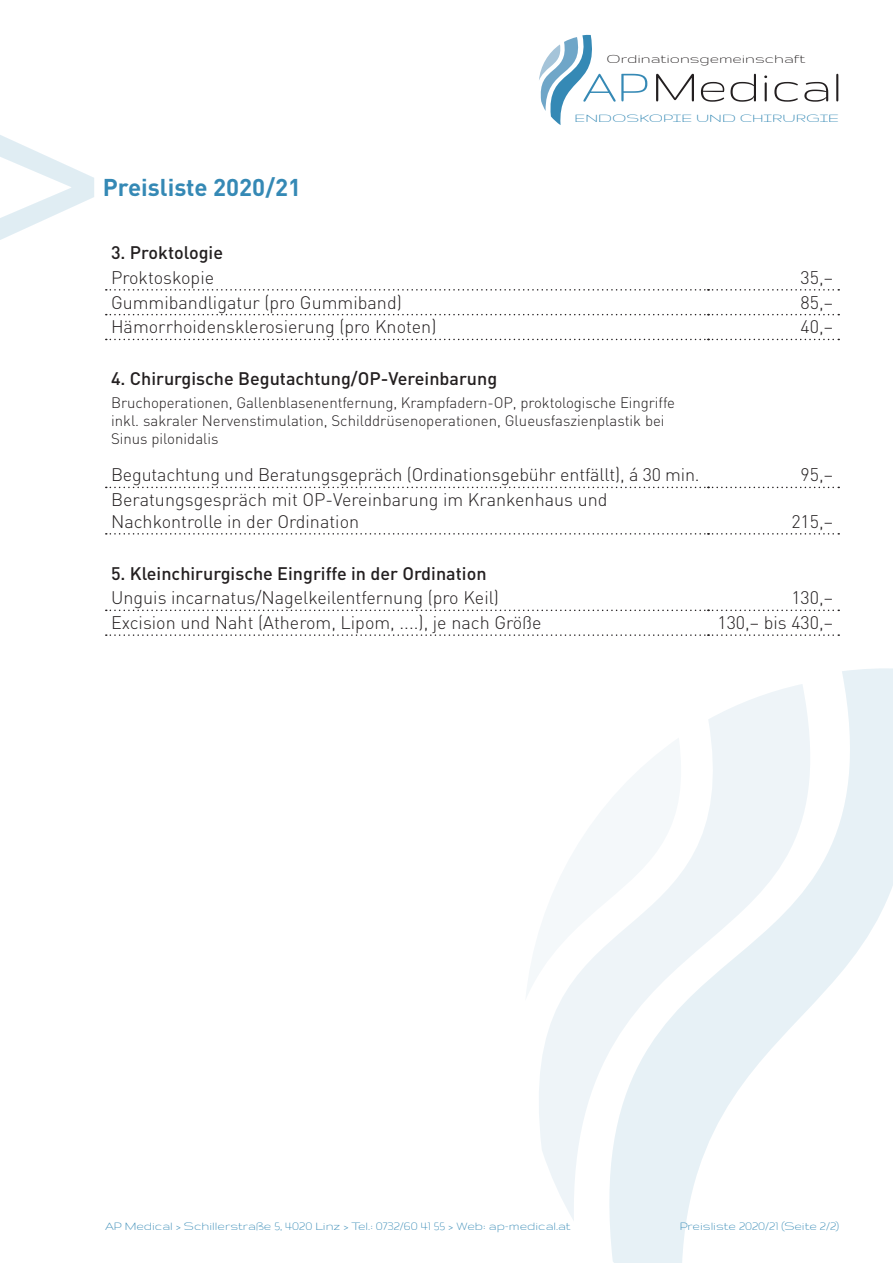
<style>
.page{position:relative;width:893px;height:1263px;background:#fff}
.page>*{position:absolute;margin:0;border:0;box-sizing:border-box;transform-origin:0 0}
.t1{font:700 210px "Myriad Pro";color:#3589b5}
.t2{font:50.85px "Gruppo";color:#231f20;scale:1.05 1}
.t3{font:700 24px "DIN";color:#3589b5}
.t4{font:300 18px/21.6px "DIN";color:#231f20}
.t5{font:500 18px "DIN";color:#231f20}
.t6{font:300 15px/18px "DIN";letter-spacing:-.005em;color:#231f20}
.t7{font:14.4px "Gruppo";color:#231f20;scale:1.17 1}
.t8{font:13.5px "Gruppo";color:#3589b5}
.t9{font:13.35px "Gruppo";color:#3589b5;scale:1.28 1}
.s1{color:#3589b5}
</style>
<div class="page">
<svg style="left:526px;top:823px;width:67px;height:398px"></svg>
<svg style="left:593px;top:668px;width:300px;height:595px"></svg>
<svg style="left:106px;top:487px;width:733px;height:1px"></svg>
<svg style="left:106px;top:533px;width:733px;height:2px"></svg>
<svg style="left:106px;top:610px;width:733px;height:1px"></svg>
<svg style="left:106px;top:289px;width:733px;height:2px"></svg>
<svg style="left:106px;top:314px;width:733px;height:1px"></svg>
<svg style="left:106px;top:339px;width:733px;height:1px"></svg>
<svg style="left:106px;top:634px;width:733px;height:2px"></svg>
<svg style="left:539px;top:35px;width:53px;height:90px"></svg>
<h1 class="t1" style="left:-19px;top:36px;width:127px">&gt;</h1>
<h3 class="t3" style="left:103px;top:172px;width:200px">Preisliste 2020/21</h3>
<p class="t7" style="left:607px;top:52px;width:171px">Ordinationsgemeinschaft</p>
<h2 class="t2" style="left:582px;top:61px;width:250px"><span class="s1">AP</span>Medical</h2>
<p class="t9" style="left:575px;top:111px;width:208px">ENDOSKOPIE UND CHIRURGIE</p>
<p class="t5" style="left:111px;top:241px;width:114px">3. Proktologie</p>
<p class="t4" style="left:111px;top:266px;width:105px">Proktoskopie</p>
<p class="t4" style="left:801px;top:266px;width:34px">35,–</p>
<p class="t4" style="left:111px;top:291px;width:292px">Gummibandligatur (pro Gummiband)</p>
<p class="t4" style="left:801px;top:291px;width:34px">85,–</p>
<p class="t4" style="left:111px;top:316px;width:327px">Hämorrhoidensklerosierung (pro Knoten)</p>
<p class="t4" style="left:801px;top:316px;width:34px">40,–</p>
<p class="t5" style="left:111px;top:367px;width:388px">4. Chirurgische Begutachtung/OP-Vereinbarung</p>
<p class="t6" style="left:111px;top:393px;width:565px">Bruchoperationen, Gallenblasenentfernung, Krampfadern-OP, proktologische Eingriffe inkl. sakraler Nervenstimulation, Schilddrüsenoperationen, Glueusfaszienplastik bei<br>Sinus pilonidalis</p>
<p class="t4" style="left:111px;top:464px;width:590px">Begutachtung und Beratungsgepräch (Ordinationsgebühr entfällt), á 30 min.</p>
<p class="t4" style="left:801px;top:464px;width:34px">95,–</p>
<p class="t4" style="left:111px;top:489px;width:498px">Beratungsgespräch mit OP-Vereinbarung im Krankenhaus und<br>Nachkontrolle in der Ordination</p>
<p class="t4" style="left:791px;top:510px;width:43px">215,–</p>
<p class="t5" style="left:111px;top:561px;width:377px">5. Kleinchirurgische Eingriffe in der Ordination</p>
<p class="t4" style="left:111px;top:587px;width:390px">Unguis incarnatus/Nagelkeilentfernung (pro Keil)</p>
<p class="t4" style="left:791px;top:587px;width:43px">130,–</p>
<p class="t4" style="left:111px;top:612px;width:432px">Excision und Naht (Atherom, Lipom, ....), je nach Größe</p>
<p class="t4" style="left:717px;top:612px;width:117px">130,– bis 430,–</p>
<p class="t8" style="left:105px;top:1219px;width:467px">AP Medical &gt; Schillerstraße 5, 4020 Linz &gt; Tel.: 0732/60 41 55 &gt; Web: ap-medical.at</p>
<p class="t8" style="left:680px;top:1219px;width:161px">Preisliste 2020/21 (Seite 2/2)</p>
</div>
